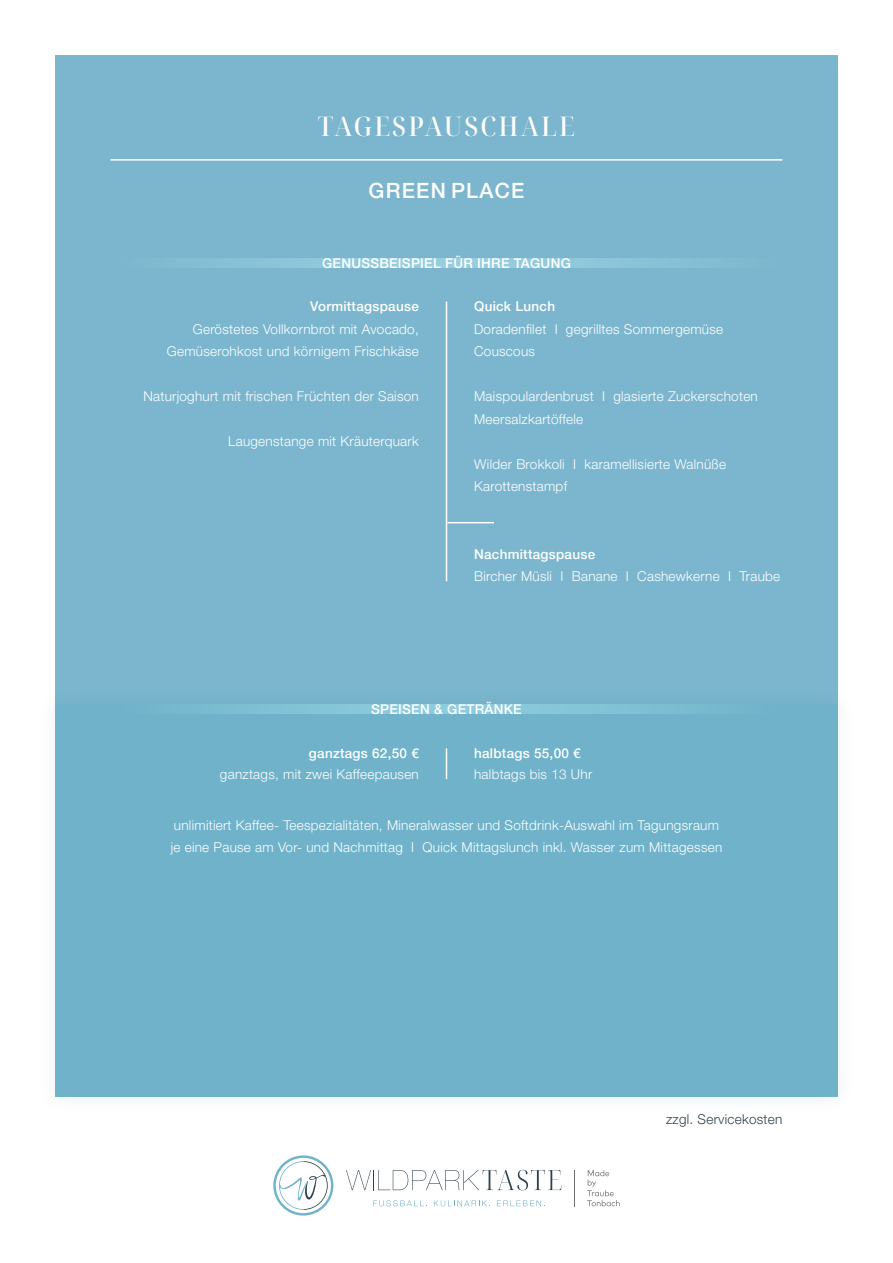
<style>
.page{position:relative;width:893px;height:1263px;background:#fff}
.page>*{position:absolute;margin:0;border:0;box-sizing:border-box;transform-origin:0 0}
.t1{font:500 semi-condensed 27px "Noto Serif Display";letter-spacing:.08em;color:#fff}
.t2{font:500 21px "Helvetica Neue LT Pro";letter-spacing:.06em;color:#fff}
.t3{font:300 13.5px/22.5px "Helvetica Neue LT Pro";letter-spacing:.02em;color:#fff}
.t4{font:500 13.5px "Helvetica Neue LT Pro";letter-spacing:.02em;color:#fff}
.t5{font:300 13.5px "Helvetica Neue LT Pro";letter-spacing:.02em;color:#2d424d}
</style>
<div class="page">
<div style="left:55px;top:55px;width:783px;height:1042px;background:#7bb6ce"></div>
<div style="left:37px;top:686px;width:819px;height:430px;background:#005d7a;opacity:.1"></div>
<div style="left:55px;top:705px;width:783px;height:392px;background:#6fb2c9"></div>
<svg style="left:346px;top:1170px;width:215px;height:20px"></svg>
<svg style="left:373px;top:1200px;width:54px;height:6px"></svg>
<svg style="left:434px;top:1200px;width:56px;height:6px"></svg>
<svg style="left:497px;top:1200px;width:48px;height:6px"></svg>
<svg style="left:273px;top:1155px;width:60px;height:60px"></svg>
<hr style="left:574px;top:1170px;width:1px;height:36px;background:#6c6c6f">
<svg style="left:587px;top:1170px;width:33px;height:36px"></svg>
<hr style="left:447px;top:522px;width:47px;height:1px;background:#fff">
<hr style="left:446px;top:302px;width:1px;height:279px;background:#fff">
<hr style="left:111px;top:159px;width:671px;height:2px;background:#fff">
<svg style="left:216px;top:258px;width:467px;height:10px;fill:#90c8dc"></svg>
<svg style="left:209px;top:705px;width:482px;height:9px;fill:#85c5d8"></svg>
<hr style="left:446px;top:748px;width:1px;height:31px;background:#fff">
<p class="t1" style="left:318px;top:108px;width:258px">TAGESPAUSCHALE</p>
<p class="t2" style="left:368px;top:178px;width:158px">GREEN PLACE</p>
<p class="t4" style="left:322px;top:255px;width:250px">GENUSSBEISPIEL FÜR IHRE TAGUNG</p>
<p class="t4" style="left:310px;top:298px;width:110px">Vormittagspause</p>
<p class="t3" style="left:193px;top:317px;width:228px">Geröstetes Vollkornbrot mit Avocado,</p>
<p class="t3" style="left:167px;top:340px;width:254px">Gemüserohkost und körnigem Frischkäse</p>
<p class="t3" style="left:143px;top:385px;width:277px">Naturjoghurt mit frischen Früchten der Saison</p>
<p class="t3" style="left:228px;top:430px;width:192px">Laugenstange mit Kräuterquark</p>
<p class="t4" style="left:474px;top:298px;width:82px">Quick Lunch</p>
<p class="t3" style="left:474px;top:317px;width:251px">Doradenfilet I gegrilltes Sommergemüse<br>Couscous</p>
<p class="t3" style="left:474px;top:385px;width:285px">Maispoulardenbrust I glasierte Zuckerschoten<br>Meersalzkartöffele</p>
<p class="t3" style="left:474px;top:452px;width:253px">Wilder Brokkoli I karamellisierte Walnüße<br>Karottenstampf</p>
<p class="t4" style="left:474px;top:546px;width:123px">Nachmittagspause</p>
<p class="t3" style="left:474px;top:565px;width:308px">Bircher Müsli I Banane I Cashewkerne I Traube</p>
<p class="t4" style="left:371px;top:701px;width:152px">SPEISEN &amp; GETRÄNKE</p>
<p class="t4" style="left:309px;top:745px;width:111px">ganztags 62,50 €</p>
<p class="t3" style="left:220px;top:763px;width:200px">ganztags, mit zwei Kaffeepausen</p>
<p class="t4" style="left:474px;top:745px;width:108px">halbtags 55,00 €</p>
<p class="t3" style="left:474px;top:763px;width:120px">halbtags bis 13 Uhr</p>
<p class="t3" style="left:174px;top:814px;width:547px">unlimitiert Kaffee- Teespezialitäten, Mineralwasser und Softdrink-Auswahl im Tagungsraum</p>
<p class="t3" style="left:171px;top:836px;width:553px">je eine Pause am Vor- und Nachmittag I Quick Mittagslunch inkl. Wasser zum Mittagessen</p>
<p class="t5" style="left:666px;top:1111px;width:118px">zzgl. Servicekosten</p>
</div>
